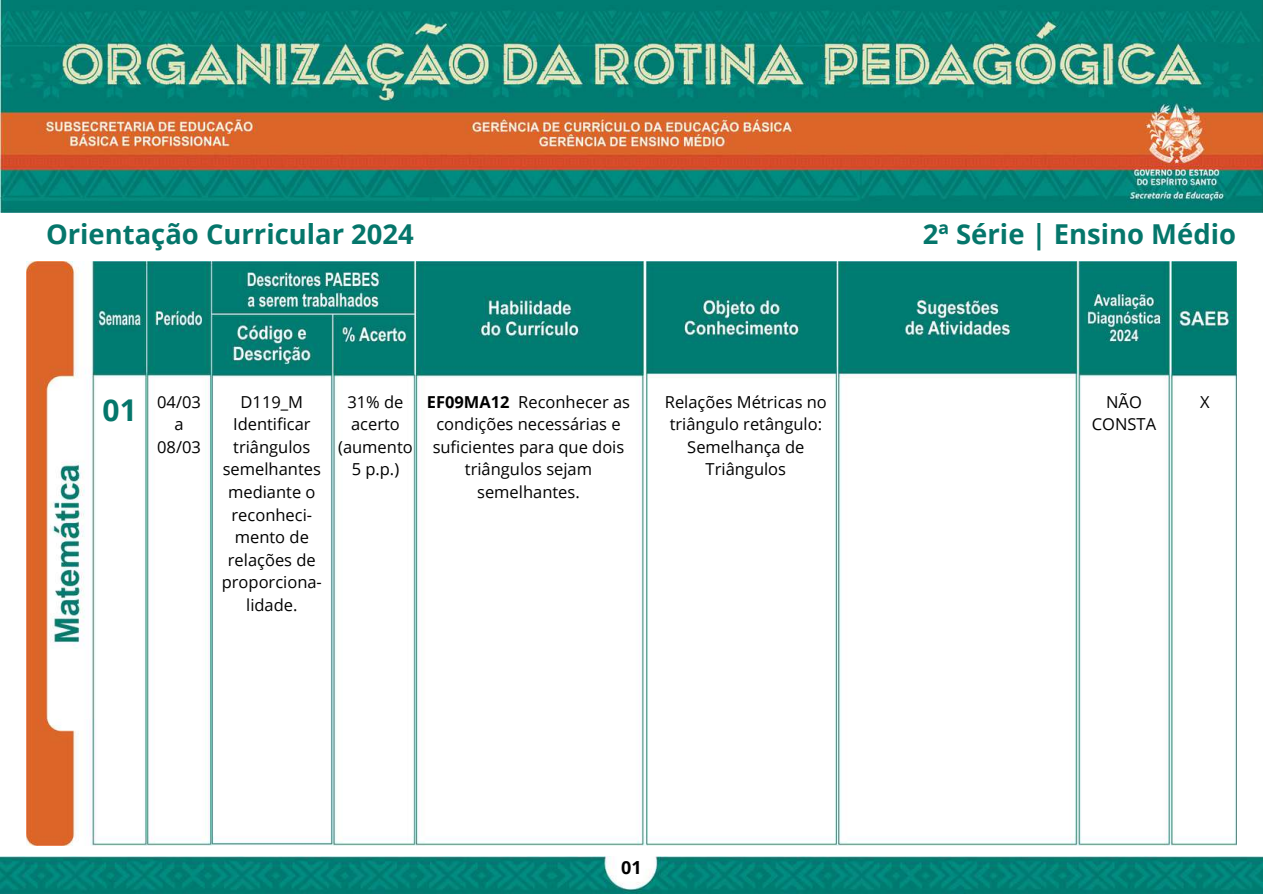
<style>
.page{position:relative;width:1263px;height:894px;background:#fff}
.page>*{position:absolute;margin:0;border:0;box-sizing:border-box;transform-origin:0 0}
.t1{font:700 27.45px "Open Sans";color:#05766b}
.t2{font:700 18px "Open Sans";color:#000}
.t3{font:16.5px/22.5px "Open Sans";color:#000;text-align:center}
.s1{font-weight:700;font-size:30px;color:#05766b}
.s2{font-weight:700}
</style>
<div class="page">
<img style="left:0;top:0;width:1263px;height:212px">
<img style="left:27px;top:262px;width:1209px;height:582px">
<img style="left:0;top:856px;width:1263px;height:37px">
<h1 class="t1" style="left:46px;top:214px;width:369px">Orientação Curricular 2024</h1>
<h1 class="t1" style="left:923px;top:214px;width:315px">2ª Série | Ensino Médio</h1>
<p class="t3" style="left:103px;top:390px;width:100px"><span class="s1">01</span> 04/03</p>
<p class="t3" style="left:175px;top:412px;width:11px">a</p>
<p class="t3" style="left:157px;top:435px;width:45px">08/03</p>
<p class="t3" style="left:222px;top:390px;width:102px">D119_M<br>Identificar triângulos semelhantes mediante o reconheci&shy;mento de relações de proporciona&shy;lidade.</p>
<p class="t3" style="left:338px;top:390px;width:76px">31% de acerto (aumento<br>5 p.p.)</p>
<p class="t3" style="left:665px;top:390px;width:164px">Relações Métricas no triângulo retângulo:<br>Semelhança de<br>Triângulos</p>
<p class="t3" style="left:1092px;top:390px;width:66px">NÃO<br>CONSTA</p>
<p class="t3" style="left:1200px;top:390px;width:11px">X</p>
<p class="t3" style="left:427px;top:390px;width:205px"><span class="s2">EF09MA12</span> Reconhecer as condições necessárias e suficientes para que dois triângulos sejam semelhantes.</p>
<p class="t2" style="left:621px;top:854px;width:22px">01</p>
</div>
